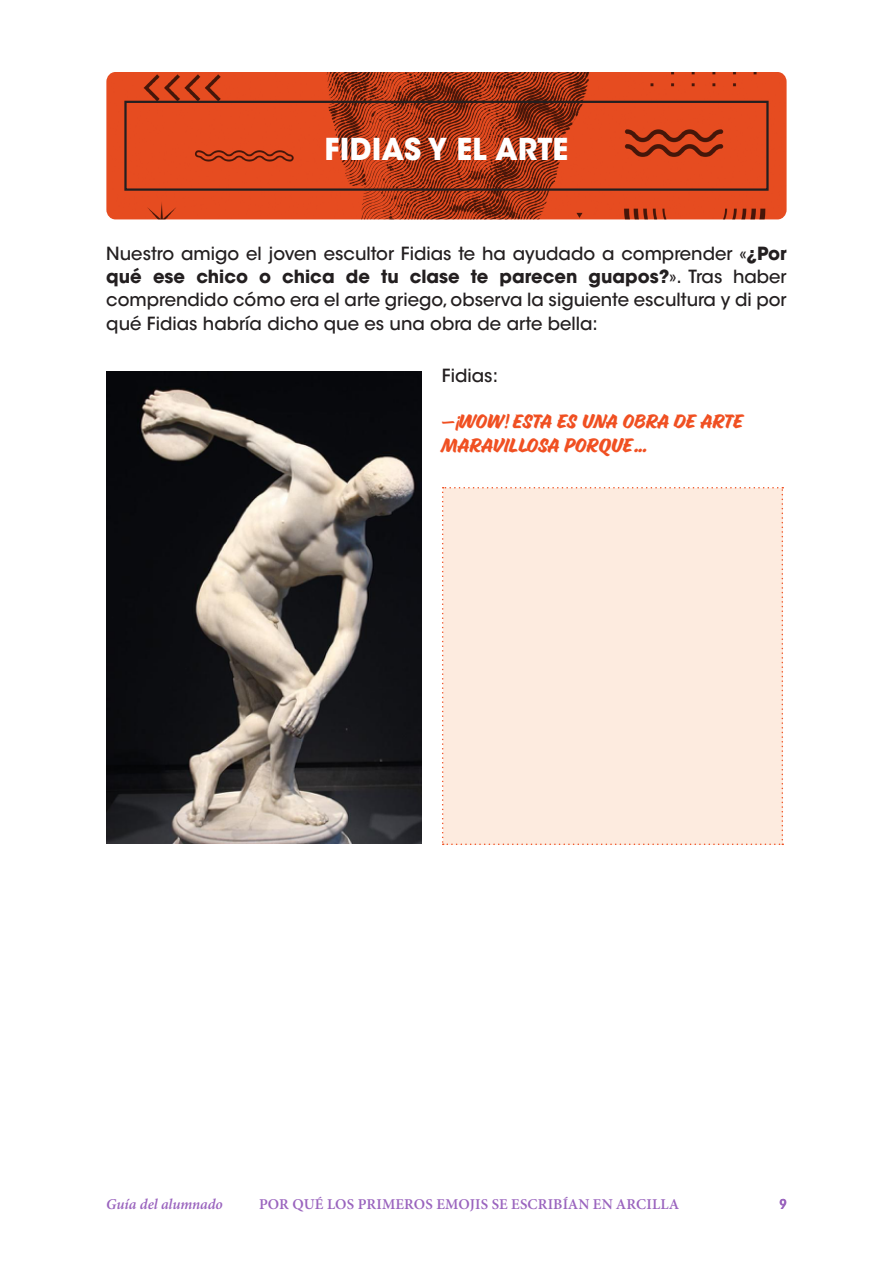
<style>
.page{position:relative;width:893px;height:1263px;background:#fff}
.page>*{position:absolute;margin:0;border:0;box-sizing:border-box;transform-origin:0 0}
.Texto_1{font:700 30px "ITC Avant Garde Std";color:#fff}
.TEXTO_OK_1{font:500 18px/23.2px "ITC Avant Garde Std";color:#231f20;text-align:justify}
.TEXTO_OK_1-2{font:18px/23.2px "Eds Market Regular Slant";color:#f05022}
.t1{font:600 15px "Minion Pro";letter-spacing:.01em;color:#9a64be}
.t2{font:italic 600 15px "Minion Pro";letter-spacing:-.01em;color:#9a64be}
.t3{font:600 condensed 13.5px "ITC Avant Garde Std";color:#9a64be}
.s1{font-weight:700}
</style>
<div class="page">
<img style="left:106px;top:72px;width:681px;height:147px">
<div style="left:124px;top:101px;width:645px;height:90px;border:2px solid #231f20"></div>
<div style="left:442px;top:487px;width:341px;height:358px;background:#fdebdf"></div>
<img style="left:106px;top:371px;width:316px;height:473px">
<p class="Texto_1" style="left:325px;top:129px;width:245px">FIDIAS Y EL ARTE</p>
<p class="TEXTO_OK_1" style="left:106px;top:242px;width:682px">Nuestro amigo el joven escultor Fidias te ha ayudado a comprender «<span class="s1">¿Por qué ese chico o chica de tu clase te parecen guapos?</span>». Tras haber comprendido cómo era el arte griego, observa la siguiente escultura y di por qué Fidias habría dicho que es una obra de arte bella:</p>
<p class="TEXTO_OK_1" style="left:442px;top:364px;width:58px">Fidias:</p>
<p class="TEXTO_OK_1-2" style="left:442px;top:410px;width:303px">—¡WOW! ESTA ES UNA OBRA DE ARTE<br>MARAVILLOSA PORQUE...</p>
<p class="t2" style="left:106px;top:1195px;width:118px">Guía del alumnado</p>
<p class="t1" style="left:259px;top:1195px;width:422px">POR QUÉ LOS PRIMEROS EMOJIS SE ESCRIBÍAN EN ARCILLA</p>
<p class="t3" style="left:779px;top:1196px;width:9px">9</p>
</div>
